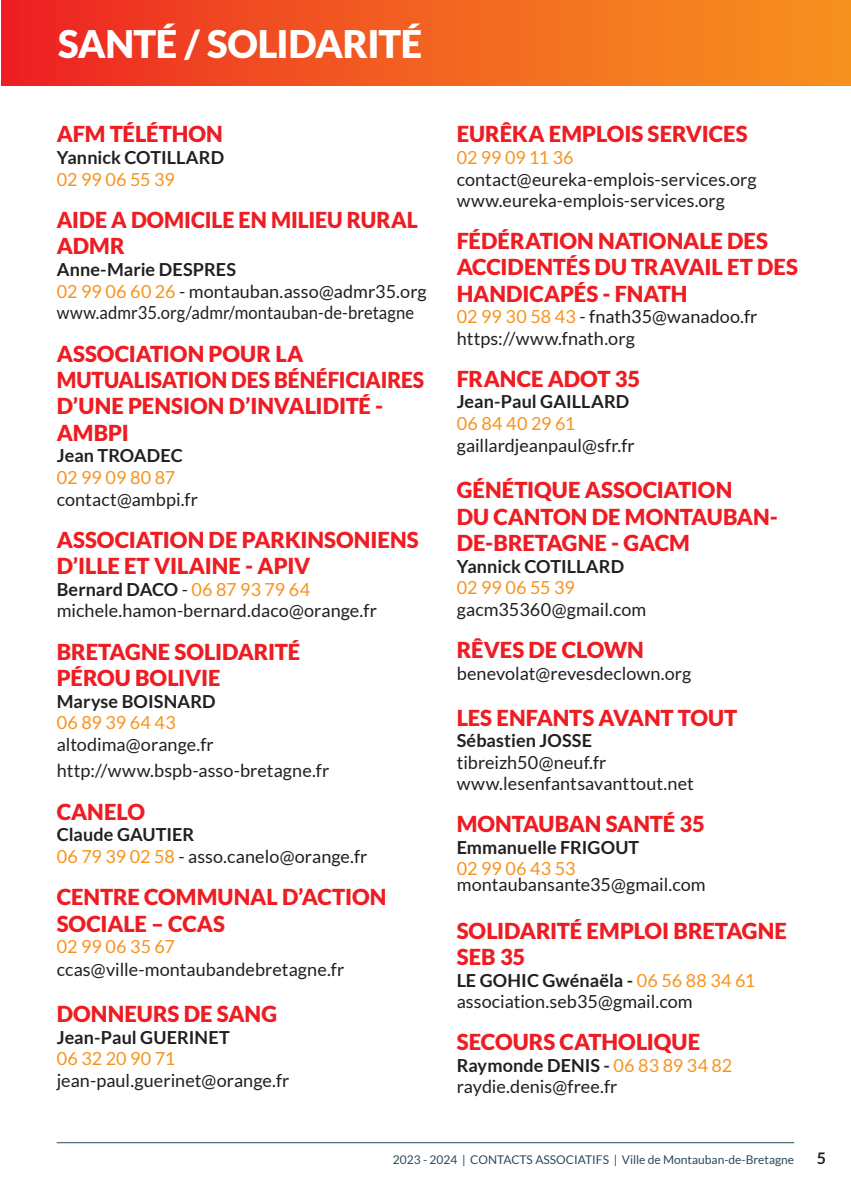
<style>
.page{position:relative;width:851px;height:1191px;background:#fff}
.page>*{position:absolute;margin:0;border:0;box-sizing:border-box;transform-origin:0 0}
.t1{font:900 38px "Lato";letter-spacing:-.015em;color:#fff}
.t2{font:900 22px/26.4px "Lato";color:#ee1d23}
.t3{font:18px/21.6px "Lato";letter-spacing:.005em;color:#231f20}
.t4{font:700 18px "Lato";letter-spacing:.005em;color:#231f20}
.t5{font:18px "Lato";letter-spacing:.005em;color:#f7931d}
.t6{font:700 16px "Lato";color:#231f20}
.t7{font:12px "Lato";color:#294a59}
.s1{font-weight:700}
.s2{color:#f7931d}
</style>
<div class="page">
<hr style="left:57px;top:1142px;width:737px;height:1px;background:#294a59">
<div style="left:1px;top:0;width:849px;height:85px;background:linear-gradient(to right,#ed2623,#f7971f)"></div>
<h1 class="t1" style="left:58px;top:22px;width:365px">SANTÉ / SOLIDARITÉ</h1>
<p class="t2" style="left:57px;top:121px;width:168px">AFM TÉLÉTHON</p>
<p class="t4" style="left:57px;top:147px;width:169px">Yannick COTILLARD</p>
<p class="t5" style="left:57px;top:169px;width:120px">02 99 06 55 39</p>
<p class="t2" style="left:57px;top:206px;width:362px">AIDE A DOMICILE EN MILIEU RURAL<br>ADMR</p>
<p class="t3" style="left:57px;top:258px;width:371px"><span class="s1">Anne-Marie DESPRES<br></span><span class="s2">02 99 06 60 26</span> - montauban.asso@admr35.org www.admr35.org/admr/montauban-de-bretagne</p>
<p class="t2" style="left:57px;top:340px;width:369px">ASSOCIATION POUR LA<br>MUTUALISATION DES BÉNÉFICIAIRES<br>D’UNE PENSION D’INVALIDITÉ -<br>AMBPI</p>
<p class="t4" style="left:57px;top:445px;width:127px">Jean TROADEC</p>
<p class="t5" style="left:57px;top:467px;width:120px">02 99 09 80 87</p>
<p class="t3" style="left:57px;top:488px;width:143px">contact@ambpi.fr</p>
<p class="t2" style="left:57px;top:526px;width:363px">ASSOCIATION DE PARKINSONIENS<br>D’ILLE ET VILAINE - APIV</p>
<p class="t3" style="left:57px;top:578px;width:321px"><span class="s1">Bernard DACO</span> - <span class="s2">06 87 93 79 64 </span>michele.hamon-bernard.daco@orange.fr</p>
<p class="t2" style="left:57px;top:638px;width:245px">BRETAGNE SOLIDARITÉ<br>PÉROU BOLIVIE</p>
<p class="t4" style="left:57px;top:691px;width:160px">Maryse BOISNARD</p>
<p class="t5" style="left:57px;top:713px;width:121px">06 89 39 64 43</p>
<p class="t3" style="left:57px;top:731px;width:274px;line-height:26.4px">altodima@orange.fr http://www.bspb-asso-bretagne.fr</p>
<p class="t2" style="left:57px;top:798px;width:90px">CANELO</p>
<p class="t3" style="left:57px;top:824px;width:312px"><span class="s1">Claude GAUTIER<br></span><span class="s2">06 79 39 02 58</span> - asso.canelo@orange.fr</p>
<p class="t2" style="left:57px;top:883px;width:331px">CENTRE COMMUNAL D’ACTION<br>SOCIALE – CCAS</p>
<p class="t5" style="left:57px;top:936px;width:120px">02 99 06 35 67</p>
<p class="t3" style="left:57px;top:958px;width:289px">ccas@ville-montaubandebretagne.fr</p>
<p class="t2" style="left:57px;top:1000px;width:222px">DONNEURS DE SANG</p>
<p class="t4" style="left:57px;top:1026px;width:174px">Jean-Paul GUERINET</p>
<p class="t5" style="left:57px;top:1048px;width:120px">06 32 20 90 71</p>
<p class="t3" style="left:57px;top:1069px;width:234px">jean-paul.guerinet@orange.fr</p>
<p class="t2" style="left:456px;top:121px;width:292px">EURÊKA EMPLOIS SERVICES</p>
<p class="t5" style="left:456px;top:147px;width:118px">02 99 09 11 36</p>
<p class="t3" style="left:456px;top:168px;width:301px">contact@eureka-emplois-services.org www.eureka-emplois-services.org</p>
<p class="t2" style="left:456px;top:227px;width:343px">FÉDÉRATION NATIONALE DES<br>ACCIDENTÉS DU TRAVAIL ET DES<br>HANDICAPÉS - FNATH</p>
<p class="t3" style="left:456px;top:306px;width:302px"><span class="s2">02 99 30 58 43</span> - fnath35@wanadoo.fr https://www.fnath.org</p>
<p class="t2" style="left:456px;top:365px;width:185px">FRANCE ADOT 35</p>
<p class="t4" style="left:456px;top:391px;width:174px">Jean-Paul GAILLARD</p>
<p class="t5" style="left:456px;top:413px;width:120px">06 84 40 29 61</p>
<p class="t3" style="left:456px;top:435px;width:180px">gaillardjeanpaul@sfr.fr</p>
<p class="t2" style="left:456px;top:476px;width:323px">GÉNÉTIQUE ASSOCIATION<br>DU CANTON DE MONTAUBAN-<br>DE-BRETAGNE - GACM</p>
<p class="t4" style="left:456px;top:555px;width:169px">Yannick COTILLARD</p>
<p class="t5" style="left:456px;top:577px;width:120px">02 99 06 55 39</p>
<p class="t3" style="left:456px;top:598px;width:191px">gacm35360@gmail.com</p>
<p class="t2" style="left:456px;top:636px;width:189px">RÊVES DE CLOWN</p>
<p class="t3" style="left:456px;top:662px;width:236px">benevolat@revesdeclown.org</p>
<p class="t2" style="left:456px;top:704px;width:282px">LES ENFANTS AVANT TOUT</p>
<p class="t4" style="left:456px;top:730px;width:137px">Sébastien JOSSE</p>
<p class="t3" style="left:456px;top:751px;width:239px">tibreizh50@neuf.fr www.lesenfantsavanttout.net</p>
<p class="t2" style="left:456px;top:810px;width:250px">MONTAUBAN SANTÉ 35</p>
<p class="t4" style="left:456px;top:837px;width:184px">Emmanuelle FRIGOUT</p>
<p class="t5" style="left:456px;top:859px;width:120px">02 99 06 43 53</p>
<p class="t3" style="left:456px;top:873px;width:250px">montaubansante35@gmail.com</p>
<p class="t2" style="left:456px;top:917px;width:332px">SOLIDARITÉ EMPLOI BRETAGNE<br>SEB 35</p>
<p class="t3" style="left:456px;top:969px;width:300px"><span class="s1">LE GOHIC Gwénaëla -</span> <span class="s2">06 56 88 34 61 </span>association.seb35@gmail.com</p>
<p class="t2" style="left:456px;top:1028px;width:245px">SECOURS CATHOLIQUE</p>
<p class="t3" style="left:456px;top:1054px;width:277px"><span class="s1">Raymonde DENIS -</span> <span class="s2">06 83 89 34 82 </span>raydie.denis@free.fr</p>
<p class="t7" style="left:393px;top:1153px;width:403px">2023 - 2024 | CONTACTS ASSOCIATIFS | Ville de Montauban-de-Bretagne</p>
<p class="t6" style="left:816px;top:1149px;width:11px">5</p>
</div>
